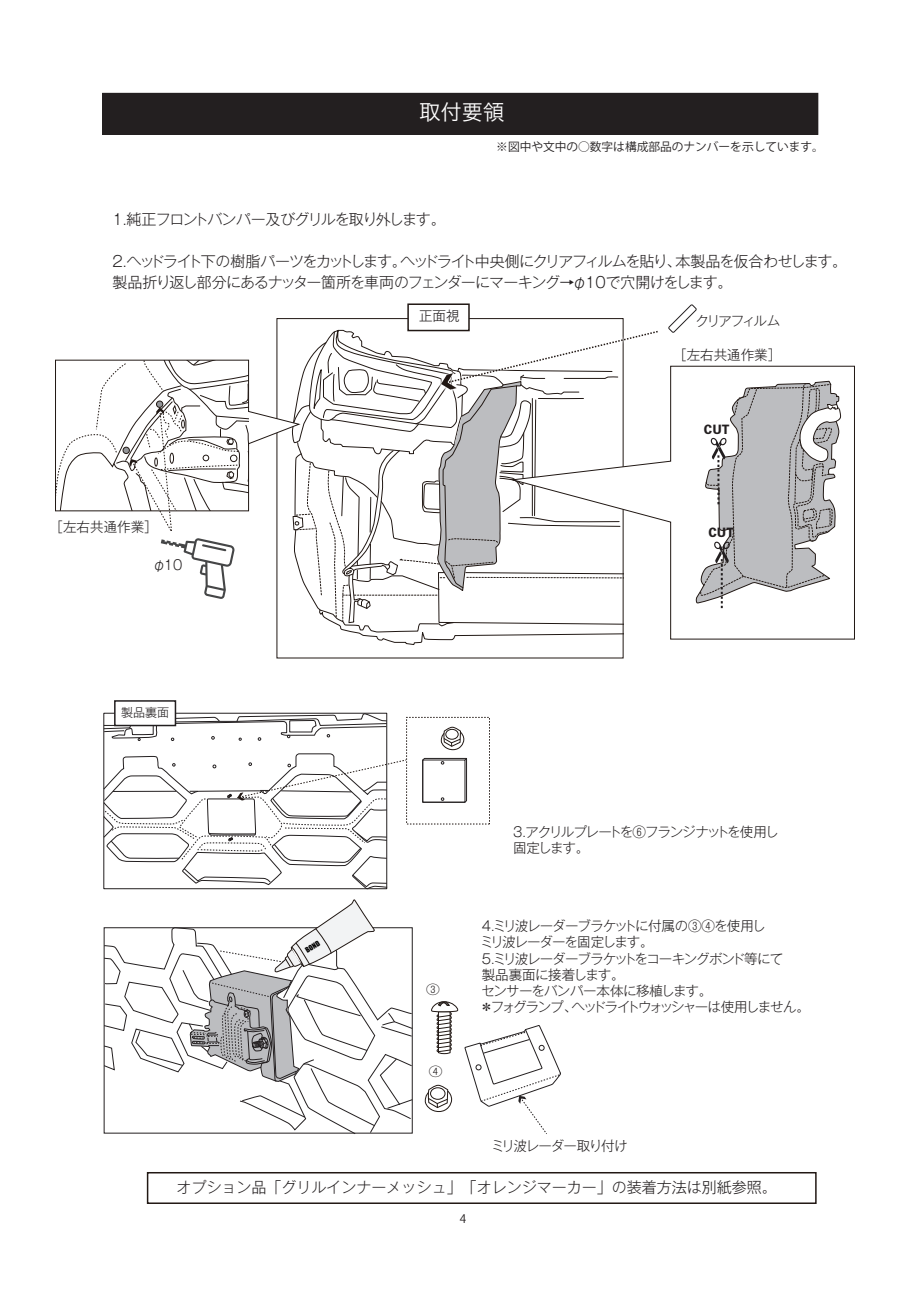
<style>
.page{position:relative;width:919px;height:1289px;background:#fff}
.page>*{position:absolute;margin:0;border:0;box-sizing:border-box;transform-origin:0 0}
.t1{font:21.3px "Hira Kaku Pro N W3";color:#fff}
.t2{font:300 15px/21px "Gothic MB101 Pr 6 N";letter-spacing:-.08em;color:#231f20}
.t3{font:300 15px "Gothic MB101 Pr 6 N";color:#231f20}
.t4{font:300 13.5px/16.2px "Gothic MB101 Pr 6 N";letter-spacing:-.08em;color:#231f20}
.t5{font:300 13.5px "Gothic MB101 Pr 6 N";letter-spacing:-.14em;color:#231f20}
.t6{font:300 12.15px "Gothic MB101 Pr 6 N";color:#231f20;scale:1.12 1}
.t7{font:800 12px "Toppan Bunkyu Midashi Gothic Std N";color:#231f20}
.t8{font:300 12px "Gothic MB101 Pr 6 N";color:#231f20}
.t9{font:11.7px "Koz Go Pr 6 N";color:#231f20}
.t10{font:7.05px "Impact";color:#030303}
</style>
<div class="page">
<div style="left:103px;top:93px;width:714px;height:41px;background:#231f20"></div>
<div style="left:102px;top:93px;width:716px;height:42px;border:1px solid #231f20"></div>
<div style="left:147px;top:1171px;width:669px;height:32px;background:#fff;border:2px solid #211814"></div>
<svg style="left:431px;top:1001px;width:27px;height:53px"></svg>
<svg style="left:424px;top:1084px;width:28px;height:28px"></svg>
<div style="left:430px;top:1087px;width:15px;height:12px;border:1px solid #211814;border-radius:50%"></div>
<div style="left:104px;top:713px;width:283px;height:176px;background:#fff;border:1px solid #231f20"></div>
<svg style="left:103px;top:713px;width:284px;height:27px"></svg>
<div style="left:114px;top:700px;width:62px;height:26px;background:#fff;border:2px solid #231f20"></div>
<svg style="left:422px;top:757px;width:45px;height:45px"></svg>
<svg style="left:464px;top:1025px;width:96px;height:109px"></svg>
<svg style="left:440px;top:726px;width:24px;height:24px"></svg>
<div style="left:445px;top:729px;width:13px;height:10px;border:1px solid #211814;border-radius:50%"></div>
<svg style="left:103px;top:899px;width:310px;height:235px"></svg>
<svg style="left:103px;top:753px;width:303px;height:136px"></svg>
<div style="left:407px;top:303px;width:62px;height:28px;background:#fff;border:2px solid #211814"></div>
<svg style="left:659px;top:365px;width:196px;height:275px"></svg>
<svg style="left:668px;top:304px;width:29px;height:29px"></svg>
<img style="left:436px;top:327px;width:228px;height:69px">
<svg style="left:55px;top:330px;width:604px;height:315px"></svg>
<svg style="left:695px;top:381px;width:145px;height:227px"></svg>
<h1 class="t1" style="left:419px;top:93px;width:87px">取付要領</h1>
<p class="t9" style="left:496px;top:140px;width:329px">※図中や文中の○数字は構成部品のナンバーを示しています。</p>
<p class="t2" style="left:112px;top:207px;width:334px">1.純正フロントバンパー及びグリルを取り外します。</p>
<p class="t2" style="left:112px;top:249px;width:736px">2.ヘッドライト下の樹脂パーツをカットします。ヘッドライト中央側にクリアフィルムを貼り、本製品を仮合わせします。製品折り返し部分にあるナッター箇所を車両のフェンダーにマーキング→φ１０で穴開けをします。</p>
<p class="t4" style="left:419px;top:307px;width:42px">正面視</p>
<p class="t5" style="left:695px;top:310px;width:86px">クリアフィルム</p>
<p class="t4" style="left:673px;top:346px;width:109px">［左右共通作業］</p>
<p class="t4" style="left:50px;top:517px;width:109px">［左右共通作業］</p>
<p class="t4" style="left:152px;top:555px;width:31px">φ10</p>
<p class="t8" style="left:121px;top:703px;width:49px">製品裏面</p>
<p class="t7" style="left:703px;top:420px;width:27px">CUT</p>
<p class="t7" style="left:708px;top:523px;width:27px">CUT</p>
<p class="t10" style="left:303px;top:945px;width:17px;rotate:-32deg">BOND</p>
<p class="t6" style="left:426px;top:979px;width:14px">③</p>
<p class="t6" style="left:429px;top:1061px;width:14px">④</p>
<p class="t4" style="left:513px;top:822px;width:267px">3.アクリルプレートを⑥フランジナットを使用し固定します。</p>
<p class="t4" style="left:480px;top:916px;width:331px">4.ミリ波レーダーブラケットに付属の③④を使用し<br>ミリ波レーダーを固定します。<br>5.ミリ波レーダーブラケットをコーキングボンド等にて<br>製品裏面に接着します。<br>センサーをバンパー本体に移植します。<br>＊フォグランプ、ヘッドライトウォッシャーは使用しません。</p>
<p class="t4" style="left:491px;top:1136px;width:138px">ミリ波レーダー取り付け</p>
<p class="t3" style="left:176px;top:1175px;width:602px">オプション品「グリルインナーメッシュ」「オレンジマーカー」の装着方法は別紙参照。</p>
<p class="t9" style="left:460px;top:1212px;width:8px">4</p>
</div>
